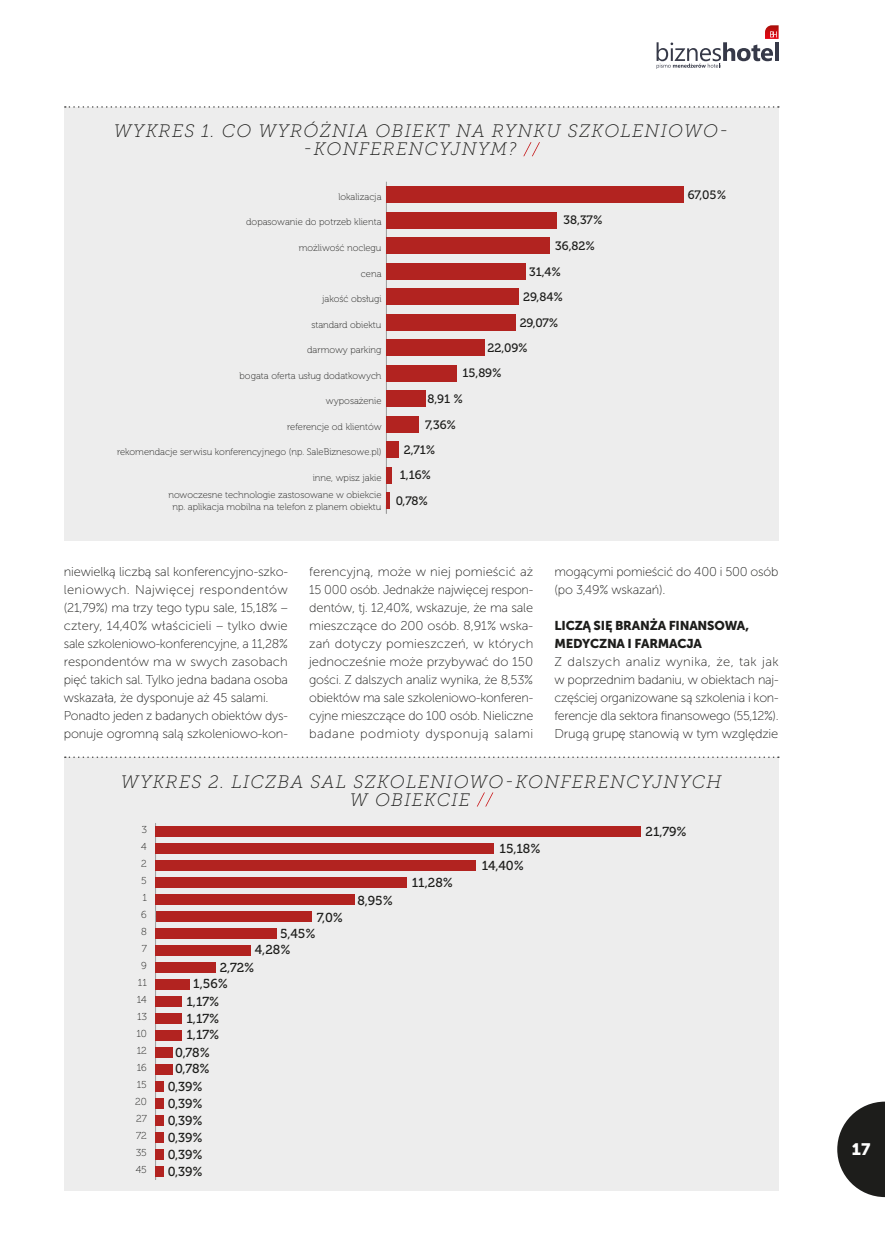
<style>
.page{position:relative;width:885px;height:1251px;background:#fff}
.page>*{position:absolute;margin:0;border:0;box-sizing:border-box;transform-origin:0 0}
.t1{font:italic 18px/18px "Museo Slab 100";letter-spacing:.07em;color:#1d1d1b;text-align:center}
.t2{font:16.5px "Museo Sans 900";color:#fff}
.t3{font:12.9px/16.5px "Museo 500";letter-spacing:-.005em;color:#1d1d1b}
.t4{font:12.75px/18px "Museo Sans 100";letter-spacing:-.015em;color:#1d1d1b}
.t5{font:12.75px/18px "Museo Sans 900";letter-spacing:-.015em;color:#1d1d1b}
.t6{font:12.15px/24.9px "Museo 500";color:#1d1d1b}
.t7{font:10.05px "Museo 100";letter-spacing:-.005em;color:#1d1d1b}
.t8{font:9.45px/11.4px "Museo 100";color:#1d1d1b;text-align:center}
.s1{color:#fff}
</style>
<div class="page">
<div style="left:64px;top:107px;width:714px;height:433px;background:#ededed"></div>
<div style="left:64px;top:757px;width:714px;height:433px;background:#ededed"></div>
<svg style="left:65px;top:106px;width:713px;height:2px"></svg>
<svg style="left:65px;top:756px;width:713px;height:1px"></svg>
<hr style="left:386px;top:182px;width:1px;height:331px;background:#9d9d9d">
<div style="left:386px;top:186px;width:298px;height:16px;background:#b22320"></div>
<div style="left:386px;top:212px;width:170px;height:16px;background:#b22320"></div>
<div style="left:386px;top:237px;width:164px;height:16px;background:#b22320"></div>
<div style="left:386px;top:263px;width:140px;height:16px;background:#b22320"></div>
<div style="left:386px;top:288px;width:133px;height:16px;background:#b22320"></div>
<div style="left:386px;top:314px;width:129px;height:16px;background:#b22320"></div>
<div style="left:386px;top:339px;width:98px;height:16px;background:#b22320"></div>
<div style="left:386px;top:365px;width:71px;height:16px;background:#b22320"></div>
<div style="left:386px;top:390px;width:40px;height:17px;background:#b22320"></div>
<div style="left:386px;top:416px;width:33px;height:16px;background:#b22320"></div>
<div style="left:386px;top:441px;width:12px;height:17px;background:#b22320"></div>
<div style="left:386px;top:467px;width:5px;height:16px;background:#b22320"></div>
<hr style="left:386px;top:492px;width:4px;height:17px;background:#b22320">
<hr style="left:155px;top:822px;width:1px;height:357px;background:#9d9d9d">
<div style="left:155px;top:826px;width:485px;height:10px;background:#b22320"></div>
<div style="left:155px;top:842px;width:338px;height:11px;background:#b22320"></div>
<div style="left:155px;top:859px;width:321px;height:11px;background:#b22320"></div>
<div style="left:155px;top:876px;width:252px;height:11px;background:#b22320"></div>
<div style="left:155px;top:893px;width:200px;height:11px;background:#b22320"></div>
<div style="left:155px;top:910px;width:156px;height:11px;background:#b22320"></div>
<div style="left:155px;top:927px;width:122px;height:11px;background:#b22320"></div>
<div style="left:155px;top:944px;width:96px;height:11px;background:#b22320"></div>
<div style="left:155px;top:961px;width:61px;height:11px;background:#b22320"></div>
<div style="left:155px;top:978px;width:35px;height:11px;background:#b22320"></div>
<div style="left:155px;top:995px;width:27px;height:11px;background:#b22320"></div>
<div style="left:155px;top:1012px;width:27px;height:11px;background:#b22320"></div>
<div style="left:155px;top:1029px;width:27px;height:11px;background:#b22320"></div>
<div style="left:155px;top:1046px;width:18px;height:11px;background:#b22320"></div>
<div style="left:155px;top:1063px;width:18px;height:11px;background:#b22320"></div>
<div style="left:155px;top:1080px;width:9px;height:11px;background:#b22320"></div>
<div style="left:155px;top:1097px;width:9px;height:11px;background:#b22320"></div>
<div style="left:155px;top:1114px;width:9px;height:11px;background:#b22320"></div>
<div style="left:155px;top:1131px;width:9px;height:11px;background:#b22320"></div>
<div style="left:155px;top:1148px;width:9px;height:11px;background:#b22320"></div>
<div style="left:155px;top:1165px;width:9px;height:11px;background:#b22320"></div>
<svg style="left:656px;top:25px;width:122px;height:44px"></svg>
<svg style="left:837px;top:1101px;width:47px;height:95px"></svg>
<h1 class="t1" style="left:114px;top:122px;width:616px">WYKRES 1. CO WYRÓŻNIA OBIEKT NA RYNKU SZKOLENIOWO--KONFERENCYJNYM? <span class="s1">//</span></h1>
<p class="t8" style="left:338px;top:191px;width:45px">lokalizacja</p>
<p class="t6" style="left:687px;top:182px;width:40px">67,05%</p>
<p class="t8" style="left:246px;top:217px;width:137px">dopasowanie do potrzeb klienta</p>
<p class="t6" style="left:563px;top:208px;width:40px">38,37%</p>
<p class="t8" style="left:299px;top:242px;width:84px">możliwość noclegu</p>
<p class="t6" style="left:555px;top:233px;width:41px">36,82%</p>
<p class="t8" style="left:361px;top:268px;width:22px">cena</p>
<p class="t6" style="left:529px;top:260px;width:33px">31,4%</p>
<p class="t8" style="left:322px;top:293px;width:61px">jakość obsługi</p>
<p class="t6" style="left:523px;top:285px;width:41px">29,84%</p>
<p class="t8" style="left:311px;top:319px;width:72px">standard obiektu</p>
<p class="t6" style="left:519px;top:310px;width:40px">29,07%</p>
<p class="t8" style="left:307px;top:344px;width:76px">darmowy parking</p>
<p class="t6" style="left:487px;top:335px;width:42px">22,09%</p>
<p class="t8" style="left:239px;top:370px;width:143px">bogata oferta usług dodatkowych</p>
<p class="t6" style="left:462px;top:360px;width:41px">15,89%</p>
<p class="t8" style="left:326px;top:395px;width:57px">wyposażenie</p>
<p class="t6" style="left:427px;top:386px;width:37px">8,91 %</p>
<p class="t8" style="left:287px;top:421px;width:96px">referencje od klientów</p>
<p class="t8" style="left:117px;top:446px;width:266px">rekomendacje serwisu konferencyjnego (np. SaleBiznesowe.pl)</p>
<p class="t6" style="left:404px;top:412px;width:54px;text-indent:21px">7,36%<br>2,71%</p>
<p class="t8" style="left:313px;top:472px;width:70px">inne, wpisz jakie</p>
<p class="t6" style="left:399px;top:462px;width:33px">1,16%</p>
<p class="t8" style="left:168px;top:489px;width:215px">nowoczesne technologie zastosowane w obiekcie np. aplikacja mobilna na telefon z planem obiektu</p>
<p class="t6" style="left:396px;top:488px;width:34px">0,78%</p>
<p class="t4" style="left:64px;top:563px;width:226px">niewielką liczbą sal konferencyjno-szko&shy;leniowych. Najwięcej respondentów (21,79%) ma trzy tego typu sale, 15,18% – cztery, 14,40% właścicieli – tylko dwie sale szkoleniowo-konferencyjne, a 11,28% respondentów ma w swych zasobach pięć takich sal. Tylko jedna badana osoba wskazała, że dysponuje aż 45 salami.<br>Ponadto jeden z badanych obiektów dys&shy;ponuje ogromną salą szkoleniowo-kon-</p>
<p class="t4" style="left:309px;top:563px;width:226px;text-align:justify">ferencyjną, może w niej pomieścić aż 15 000 osób. Jednakże najwięcej respon&shy;dentów, tj. 12,40%, wskazuje, że ma sale mieszczące do 200 osób. 8,91% wska&shy;zań dotyczy pomieszczeń, w których jednocześnie może przybywać do 150 gości. Z dalszych analiz wynika, że 8,53% obiektów ma sale szkoleniowo-konferen&shy;cyjne mieszczące do 100 osób. Nieliczne badane podmioty dysponują salami</p>
<p class="t4" style="left:554px;top:563px;width:225px">mogącymi pomieścić do 400 i 500 osób (po 3,49% wskazań).</p>
<p class="t5" style="left:554px;top:616px;width:196px">LICZĄ SIĘ BRANŻA FINANSOWA,<br>MEDYCZNA I FARMACJA</p>
<p class="t4" style="left:554px;top:653px;width:226px;text-align:justify">Z dalszych analiz wynika, że, tak jak w poprzednim badaniu, w obiektach naj&shy;częściej organizowane są szkolenia i kon&shy;ferencje dla sektora finansowego (55,12%).<br>Drugą grupę stanowią w tym względzie</p>
<h1 class="t1" style="left:121px;top:772px;width:602px">WYKRES 2. LICZBA SAL SZKOLENIOWO-KONFERENCYJNYCH<br>W OBIEKCIE <span class="s1">//</span></h1>
<p class="t7" style="left:142px;top:823px;width:7px">3</p>
<p class="t3" style="left:645px;top:823px;width:43px">21,79%</p>
<p class="t7" style="left:141px;top:840px;width:7px">4</p>
<p class="t7" style="left:141px;top:857px;width:7px">2</p>
<p class="t3" style="left:482px;top:839px;width:60px;line-height:17.4px;text-indent:18px">15,18%<br>14,40%</p>
<p class="t7" style="left:141px;top:874px;width:7px">5</p>
<p class="t3" style="left:411px;top:874px;width:43px">11,28%</p>
<p class="t7" style="left:142px;top:891px;width:6px">1</p>
<p class="t3" style="left:357px;top:891px;width:37px">8,95%</p>
<p class="t7" style="left:141px;top:908px;width:7px">6</p>
<p class="t3" style="left:317px;top:909px;width:28px">7,0%</p>
<p class="t7" style="left:141px;top:925px;width:7px">8</p>
<p class="t7" style="left:142px;top:942px;width:7px">7</p>
<p class="t3" style="left:255px;top:925px;width:62px;text-indent:25px">5,45%<br>4,28%</p>
<p class="t7" style="left:141px;top:959px;width:7px">9</p>
<p class="t7" style="left:138px;top:976px;width:11px">11</p>
<p class="t3" style="left:193px;top:959px;width:63px;text-indent:26px">2,72%<br>1,56%</p>
<p class="t7" style="left:137px;top:993px;width:11px">14</p>
<p class="t3" style="left:186px;top:993px;width:34px">1,17%</p>
<p class="t7" style="left:137px;top:1010px;width:11px">13</p>
<p class="t3" style="left:186px;top:1010px;width:34px">1,17%</p>
<p class="t7" style="left:136px;top:1027px;width:12px">10</p>
<p class="t3" style="left:186px;top:1026px;width:34px">1,17%</p>
<p class="t7" style="left:137px;top:1044px;width:12px">12</p>
<p class="t7" style="left:137px;top:1061px;width:12px">16</p>
<p class="t3" style="left:175px;top:1043px;width:36px">0,78%<br>0,78%</p>
<p class="t7" style="left:137px;top:1078px;width:12px">15</p>
<p class="t3" style="left:168px;top:1078px;width:36px">0,39%</p>
<p class="t7" style="left:135px;top:1095px;width:13px">20</p>
<p class="t3" style="left:168px;top:1095px;width:36px">0,39%</p>
<p class="t7" style="left:136px;top:1112px;width:12px">27</p>
<p class="t3" style="left:168px;top:1112px;width:36px">0,39%</p>
<p class="t7" style="left:136px;top:1129px;width:12px">72</p>
<p class="t3" style="left:168px;top:1129px;width:36px">0,39%</p>
<p class="t7" style="left:136px;top:1146px;width:12px">35</p>
<p class="t3" style="left:168px;top:1146px;width:36px">0,39%</p>
<p class="t7" style="left:136px;top:1163px;width:13px">45</p>
<p class="t3" style="left:168px;top:1163px;width:36px">0,39%</p>
<p class="t2" style="left:851px;top:1139px;width:20px">17</p>
</div>
